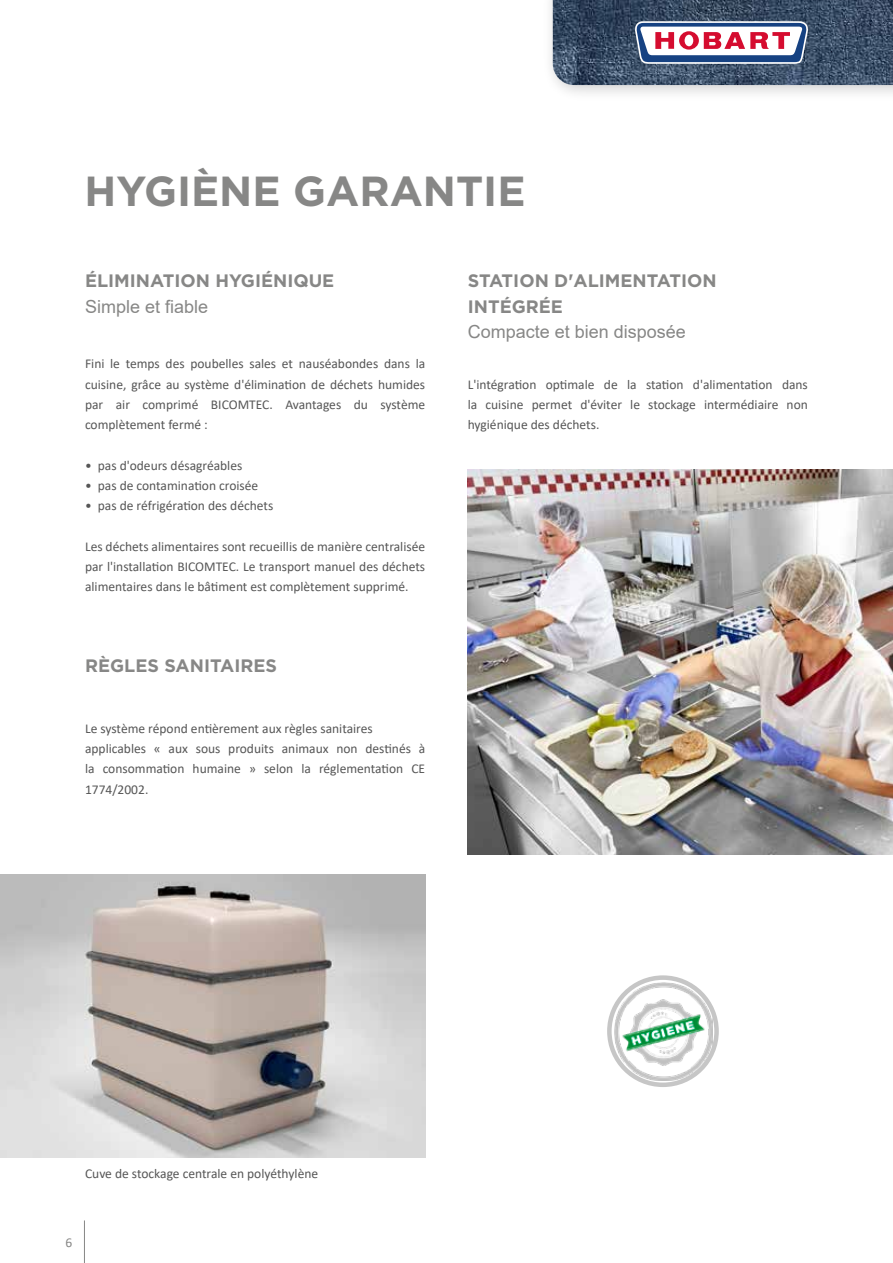
<style>
.page{position:relative;width:893px;height:1263px;background:#fff}
.page>*{position:absolute;margin:0;border:0;box-sizing:border-box;transform-origin:0 0}
.t1{font:700 42px "Gotham";color:#878786}
.t2{font:700 18px/25.5px "Gotham";color:#878786}
.t3{font:18px "Arial";color:#878786}
.t4{font:13.5px/20.2px "Calibri";color:#565656;text-align:justify}
.t5{font:13.5px "Calibri";color:#878786}
</style>
<div class="page">
<hr style="left:84px;top:1220px;width:1px;height:43px;background:#878786">
<img style="left:0;top:875px;width:425px;height:283px">
<img style="left:468px;top:470px;width:425px;height:384px">
<img style="left:615px;top:983px;width:97px;height:97px">
<div style="left:607px;top:975px;width:112px;height:112px;border:4px solid #c6c6c6;border-radius:50%"></div>
<div style="left:541px;top:0;width:352px;height:102px;background:#000;opacity:.2"></div>
<img style="left:553px;top:0;width:340px;height:85px">
<svg style="left:635px;top:21px;width:173px;height:43px"></svg>
<h1 class="t1" style="left:85px;top:164px;width:442px">HYGIÈNE GARANTIE</h1>
<h2 class="t2" style="left:85px;top:268px;width:251px">ÉLIMINATION HYGIÉNIQUE</h2>
<h2 class="t3" style="left:85px;top:294px;width:125px">Simple et fiable</h2>
<p class="t4" style="left:85px;top:353px;width:342px">Fini le temps des poubelles sales et nauséabondes dans la cuisine, grâce au système d'élimination de déchets humides par air comprimé BICOMTEC. Avantages du système complètement fermé :</p>
<p class="t4" style="left:85px;top:455px;width:159px">• pas d'odeurs désagréables</p>
<p class="t4" style="left:85px;top:475px;width:175px">• pas de contamination croisée</p>
<p class="t4" style="left:85px;top:495px;width:190px">• pas de réfrigération des déchets</p>
<p class="t4" style="left:85px;top:536px;width:342px">Les déchets alimentaires sont recueillis de manière centralisée par l'installation BICOMTEC. Le transport manuel des déchets alimentaires dans le bâtiment est complètement supprimé.</p>
<h2 class="t2" style="left:85px;top:653px;width:193px">RÈGLES SANITAIRES</h2>
<p class="t4" style="left:85px;top:718px;width:342px;text-align:left">Le système répond entièrement aux règles sanitaires applicables « aux sous produits animaux non destinés à la consommation humaine » selon la réglementation CE 1774/2002.</p>
<h2 class="t2" style="left:468px;top:268px;width:250px">STATION D'ALIMENTATION<br>INTÉGRÉE</h2>
<h2 class="t3" style="left:468px;top:320px;width:220px">Compacte et bien disposée</h2>
<p class="t4" style="left:468px;top:374px;width:342px">L'intégration optimale de la station d'alimentation dans la cuisine permet d'éviter le stockage intermédiaire non hygiénique des déchets.</p>
<p class="t4" style="left:85px;top:1163px;width:235px">Cuve de stockage centrale en polyéthylène</p>
<p class="t5" style="left:65px;top:1233px;width:8px">6</p>
</div>
